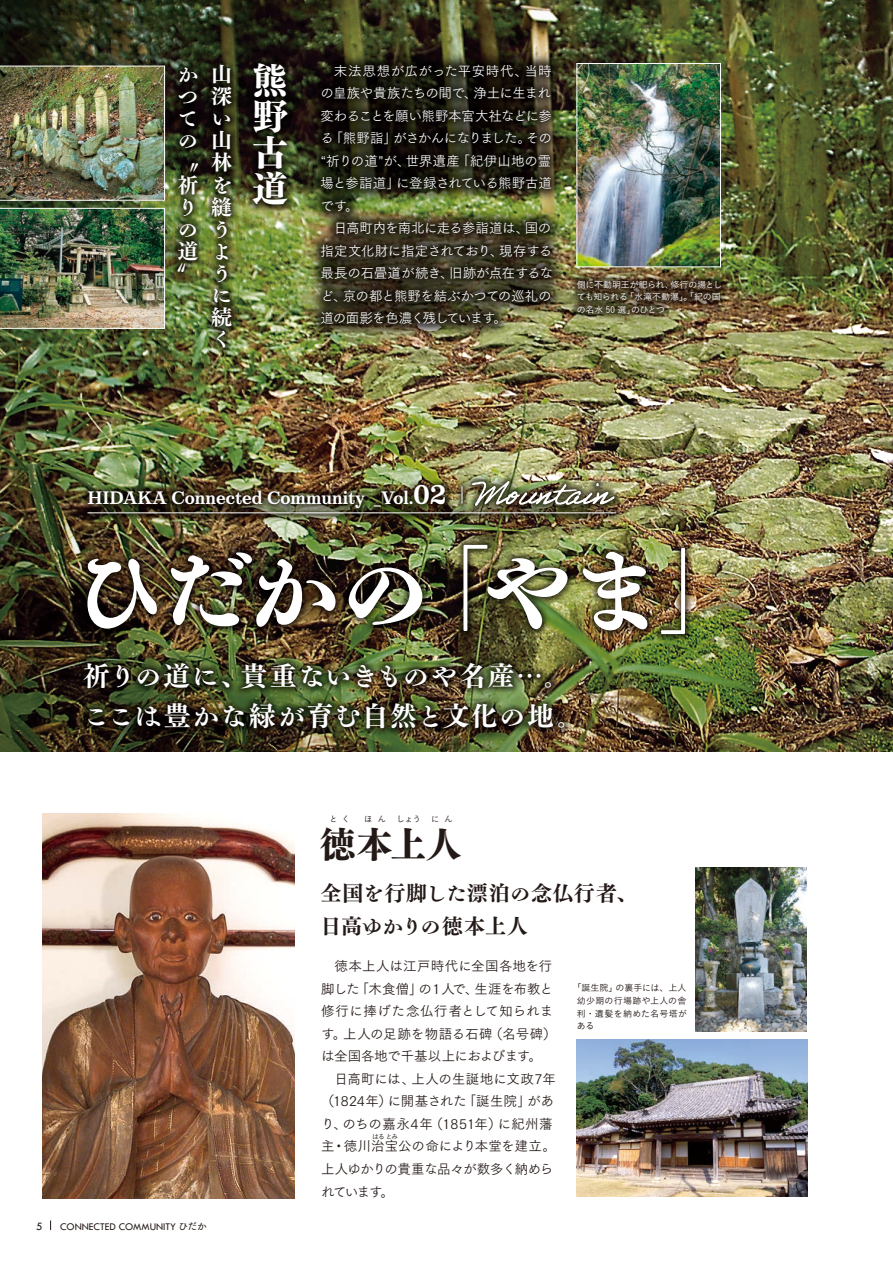
<style>
.page{position:relative;width:893px;height:1263px;background:#fff}
.page>*{position:absolute;margin:0;border:0;box-sizing:border-box;transform-origin:0 0}
.t1{font:800 94.5px "Tsuku B Min Pr 6";letter-spacing:-.065em;color:#fff}
.t2{font:800 36px/36px "Tsuku B Min Pr 6";color:#fff;text-align:justify}
.t3{font:800 36px "Tsuku B Min Pr 6";color:#231916}
.t4{font:27px/40.5px "Tsuku B Min Pr 6 E";letter-spacing:.035em;color:#fff}
.t5{font:21px/33.6px "Tsuku B Min Pr 6 E";letter-spacing:.005em;color:#231916}
.t6{font:21px/22px "Tsuku B Min Pr 6 E";color:#fff}
.t7{font:600 18px "Victorian Orchid";color:#fff}
.t8{font:13.5px/22.5px "Tsuku Go Pro R";letter-spacing:-.04em;color:#fff;text-align:justify}
.t9{font:13.5px/22.5px "Tsuku Go Pro R";letter-spacing:-.005em;color:#231916}
.t10{font:11.7px "Tw Cen";color:#231916}
.t11{font:10.65px "Tw Cen";color:#231916}
.t12{font:9px/12.6px "Koburina Go Std W3";letter-spacing:-.025em;color:#fff}
.t13{font:9px/12.6px "Koburina Go Std W3";letter-spacing:.02em;color:#231916;text-align:justify}
.t14{font:8.25px "Koburina Go Std W3";color:#231916}
.t15{font:6.75px "Koburina Go Std W3";color:#231916}
.s1{font-size:27px}
.s2{font-family:"Tsuku Go Pro D";font-size:9.6px}
</style>
<div class="page">
<img style="left:0;top:0;width:893px;height:751px">
<img style="left:42px;top:814px;width:253px;height:385px">
<img style="left:63px;top:535px;width:699px;height:135px">
<img style="left:66px;top:538px;width:693px;height:129px">
<img style="left:74px;top:653px;width:519px;height:90px">
<img style="left:79px;top:657px;width:512px;height:84px">
<img style="left:695px;top:867px;width:112px;height:164px">
<img style="left:78px;top:471px;width:548px;height:52px">
<img style="left:83px;top:477px;width:537px;height:40px">
<img style="left:472px;top:481px;width:142px;height:25px">
<hr style="left:87px;top:512px;width:529px;height:1px;background:#fff">
<svg style="left:462px;top:486px;width:1px;height:18px"></svg>
<img style="left:244px;top:54px;width:54px;height:161px">
<img style="left:248px;top:58px;width:45px;height:153px">
<img style="left:168px;top:56px;width:73px;height:301px">
<img style="left:173px;top:60px;width:63px;height:295px">
<img style="left:577px;top:1039px;width:231px;height:157px">
<img style="left:578px;top:65px;width:141px;height:200px">
<div style="left:576px;top:63px;width:145px;height:204px;border:1px solid #fff"></div>
<img style="left:0;top:66px;width:165px;height:135px">
<img style="left:0;top:208px;width:165px;height:121px">
<img style="left:303px;top:46px;width:266px;height:312px">
<img style="left:309px;top:53px;width:253px;height:298px">
<img style="left:568px;top:271px;width:163px;height:64px">
<img style="left:573px;top:276px;width:153px;height:56px">
<h3 class="t6" style="left:177px;top:62px;width:22px">かつての〝祈りの道〞</h3>
<h3 class="t6" style="left:211px;top:62px;width:22px">山深い山林を縫うように続く</h3>
<h2 class="t2" style="left:252px;top:61px;width:37px">熊野古道</h2>
<p class="t8" style="left:320px;top:58px;width:233px;text-indent:14px">末法思想が広がった平安時代、当時の皇族や貴族たちの間で、浄土に生まれ変わることを願い熊野本宮大社などに参る「熊野詣」がさかんになりました。その“祈りの道”が、世界遺産「紀伊山地の霊場と参詣道」に登録されている熊野古道です。</p>
<p class="t8" style="left:320px;top:215px;width:234px;text-indent:14px">日高町内を南北に走る参詣道は、国の指定文化財に指定されており、現存する最長の石畳道が続き、旧跡が点在するなど、京の都と熊野を結ぶかつての巡礼の道の面影を色濃く残しています。</p>
<p class="t12" style="left:577px;top:278px;width:147px">側に不動明王が祀られ、修行の場としても知られる「水滝不動瀑」。「紀の国の名水 50 選」のひとつ</p>
<h3 class="t7" style="left:87px;top:486px;width:360px">HIDAKA Connected Community _Vol.<span class="s1">02</span></h3>
<h1 class="t1" style="left:70px;top:505px;width:684px">ひだかの「やま」</h1>
<h3 class="t4" style="left:83px;top:653px;width:503px">祈りの道に、貴重ないきものや名産…。ここは豊かな緑が育む自然と文化の地。</h3>
<p class="t14" style="left:329px;top:813px;width:125px">と く　 ほ ん　しょう　に ん</p>
<h2 class="t3" style="left:320px;top:811px;width:143px">徳本上人</h2>
<p class="t10" style="left:36px;top:1219px;width:8px">5</p>
<p class="t11" style="left:60px;top:1220px;width:148px">CONNECTED COMMUNITY <span class="s2">ひだか</span></p>
<h3 class="t5" style="left:320px;top:875px;width:318px">全国を行脚した漂泊の念仏行者、日高ゆかりの徳本上人</h3>
<p class="t9" style="left:321px;top:954px;width:237px;text-indent:14px">徳本上人は江戸時代に全国各地を行脚した「木食僧」の１人で、生涯を布教と修行に捧げた念仏行者として知られます。上人の足跡を物語る石碑（名号碑）は全国各地で千基以上におよびます。</p>
<p class="t9" style="left:321px;top:1066px;width:236px;text-indent:14px">日高町には、上人の生誕地に文政7年（1824年）に開基された「誕生院」があり、のちの嘉永4年（1851年）に紀州藩主・徳川治宝公の命により本堂を建立。上人ゆかりの貴重な品々が数多く納められています。</p>
<p class="t13" style="left:577px;top:981px;width:112px;text-indent:-4px">「誕生院」の裏手には、上人幼少期の行場跡や上人の舎利・遺髪を納めた名号塔がある</p>
<p class="t15" style="left:372px;top:1131px;width:28px">はる とみ</p>
</div>
